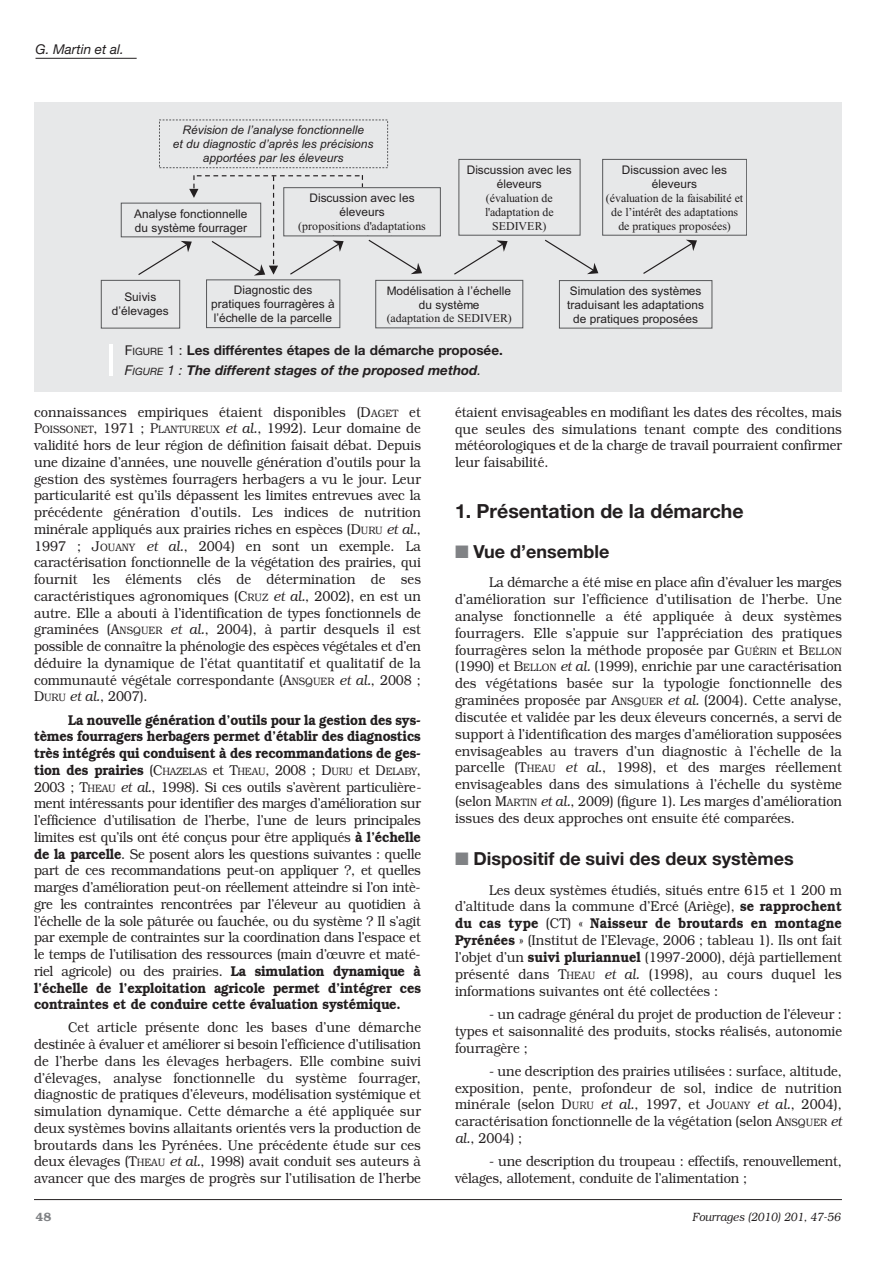
<style>
.page{position:relative;width:893px;height:1263px;background:#fff}
.page>*{position:absolute;margin:0;border:0;box-sizing:border-box;transform-origin:0 0}
.t1{font:700 19.5px "Helvetica Neue";color:#231f20}
.t2{font:700 18px "Helvetica Neue";color:#231f20}
.t3{font:300 14.25px/16.8px "Bookman";color:#231f20;text-align:justify;scale:.9 1}
.t4{font:600 14.25px/16.8px "Bookman";letter-spacing:-.015em;color:#231f20;text-align:justify;scale:.9 1}
.t5{font:700 13.5px/20.4px "Helvetica Neue";color:#231f20}
.t6{font:italic 13.5px "Helvetica Neue";color:#231f20}
.t7{font:italic 300 12px "Bookman";color:#231f20;scale:.9 1}
.t8{font:600 12px "Bookman";color:#808285}
.t9{font:11.85px/14px "Arial";letter-spacing:.005em;color:#231f20;text-align:center}
.t10{font:11.85px/14px "Times New Roman";color:#231f20;text-align:center}
.t11{font:italic 11.85px/14px "Arial";letter-spacing:.005em;color:#231f20;text-align:center}
.t12{font:300 10.65px "Bookman";letter-spacing:-.02em;color:#231f20;scale:.9 1}
.s1{font-weight:400}
.s2{font-weight:400;font-size:10.2px}
.s3{font-weight:400;font-style:italic}
.s4{font-weight:400;font-style:italic;font-size:10.2px}
.s5{font-style:italic}
.s6{font-size:10.65px}
.s7{font-weight:600;font-size:14.25px}
.s8{font-size:14.25px}
.s9{font-weight:600}
.s10{color:#808285}
</style>
<div class="page">
<hr style="left:36px;top:58px;width:101px;height:1px;background:#231f20">
<hr style="left:34px;top:1199px;width:808px;height:1px;background:#231f20">
<div style="left:34px;top:102px;width:808px;height:289px;background:#e7e8e9"></div>
<hr style="left:109px;top:345px;width:4px;height:31px;background:#fff">
<div style="left:206px;top:280px;width:134px;height:48px;border:1px solid #57585a"></div>
<div style="left:375px;top:280px;width:148px;height:48px;border:1px solid #57585a"></div>
<div style="left:284px;top:187px;width:157px;height:49px;border:1px solid #57585a"></div>
<div style="left:459px;top:159px;width:121px;height:76px;border:1px solid #57585a"></div>
<div style="left:121px;top:203px;width:140px;height:34px;border:1px solid #57585a"></div>
<div style="left:101px;top:280px;width:79px;height:48px;border:1px solid #57585a"></div>
<div style="left:602px;top:159px;width:145px;height:76px;border:1px solid #57585a"></div>
<div style="left:559px;top:280px;width:153px;height:48px;border:1px solid #57585a"></div>
<svg style="left:454px;top:240px;width:54px;height:35px"></svg>
<svg style="left:643px;top:240px;width:54px;height:34px"></svg>
<svg style="left:545px;top:239px;width:53px;height:35px"></svg>
<svg style="left:137px;top:175px;width:285px;height:101px"></svg>
<p class="t6" style="left:36px;top:44px;width:90px">G. Martin et al.</p>
<p class="t11" style="left:173px;top:124px;width:202px">Révision de l’analyse fonctionnelle<br>et du diagnostic d’après les précisions apportées par les éleveurs</p>
<p class="t9" style="left:134px;top:208px;width:115px;text-align:left">Analyse fonctionnelle du système fourrager</p>
<p class="t9" style="left:309px;top:192px;width:107px">Discussion avec les éleveurs</p>
<p class="t10" style="left:298px;top:220px;width:129px">(propositions d'adaptations</p>
<p class="t9" style="left:467px;top:164px;width:107px">Discussion avec les éleveurs</p>
<p class="t10" style="left:485px;top:192px;width:70px">(évaluation de l'adaptation de<br>SEDIVER)</p>
<p class="t9" style="left:622px;top:164px;width:107px">Discussion avec les éleveurs</p>
<p class="t10" style="left:606px;top:192px;width:139px">(évaluation de la faisabilité et de l’intérêt des adaptations de pratiques proposées)</p>
<p class="t9" style="left:112px;top:291px;width:59px">Suivis d’élevages</p>
<p class="t9" style="left:211px;top:284px;width:125px">Diagnostic des pratiques fourragères à l’échelle de la parcelle</p>
<p class="t9" style="left:387px;top:285px;width:126px">Modélisation à l’échelle du système</p>
<p class="t10" style="left:387px;top:313px;width:127px">(adaptation de SEDIVER)</p>
<p class="t5" style="left:125px;top:341px;width:380px"><span class="s1">F</span><span class="s2">IGURE</span> <span class="s1">1 :</span> Les différentes étapes de la démarche proposée.<br><span class="s3">F</span><span class="s4">IGURE</span> <span class="s3">1 :</span> <span class="s5">The different stages of the proposed method</span><span class="s3">.</span></p>
<p class="t9" style="left:567px;top:285px;width:138px">Simulation des systèmes traduisant les adaptations de pratiques proposées</p>
<p class="t3" style="left:34px;top:405px;width:431px">connaissances empiriques étaient disponibles (D<span class="s6">AGET</span> et P<span class="s6">OISSONET</span>, 1971 ; P<span class="s6">LANTUREUX</span> <span class="s5">et al.</span>, 1992). Leur domaine de validité hors de leur région de définition faisait débat. Depuis une dizaine d’années, une nouvelle génération d’outils pour la gestion des systèmes fourragers herbagers a vu le jour. Leur particularité est qu’ils dépassent les limites entrevues avec la précédente génération d’outils. Les indices de nutrition minérale appliqués aux prairies riches en espèces (D<span class="s6">URU</span> <span class="s5">et al.</span>, 1997 ; J<span class="s6">OUANY</span> <span class="s5">et al.</span>, 2004) en sont un exemple. La caractérisation fonctionnelle de la végétation des prairies, qui fournit les éléments clés de détermination de ses caractéristiques agronomiques (C<span class="s6">RUZ</span> <span class="s5">et al.</span>, 2002), en est un autre. Elle a abouti à l’identification de types fonctionnels de graminées (A<span class="s6">NSQUER</span> <span class="s5">et al.</span>, 2004), à partir desquels il est possible de connaître la phénologie des espèces végétales et d’en déduire la dynamique de l’état quantitatif et qualitatif de la communauté végétale correspondante (A<span class="s6">NSQUER</span> <span class="s5">et al.</span>, 2008 ; D<span class="s6">URU</span> <span class="s5">et al.</span>, 2007).</p>
<p class="t4" style="left:34px;top:712px;width:431px;text-indent:34px">La nouvelle génération d’outils pour la gestion des sys&shy;tèmes fourragers herbagers permet d’établir des diagnostics très intégrés qui conduisent à des recommandations de ges-</p>
<p class="t12" style="left:34px;top:767px;width:431px"><span class="s7">tion des prairies</span> <span class="s8">(C</span>HAZELAS <span class="s8">et T</span>HEAU<span class="s8">, 2008 ; D</span>URU <span class="s8">et D</span>ELABY<span class="s8">,</span></p>
<p class="t3" style="left:34px;top:779px;width:432px">2003 ; T<span class="s6">HEAU</span> <span class="s5">et al.</span>, 1998). Si ces outils s’avèrent particulière&shy;ment intéressants pour identifier des marges d’amélioration sur l’efficience d’utilisation de l’herbe, l’une de leurs principales limites est qu’ils ont été conçus pour être appliqués <span class="s9">à l’échelle de la parcelle</span>. Se posent alors les questions suivantes : quelle part de ces recommandations peut-on appliquer ?, et quelles marges d’amélioration peut-on réellement atteindre si l’on intè&shy;gre les contraintes rencontrées par l’éleveur au quotidien à l’échelle de la sole pâturée ou fauchée, ou du système ? Il s’agit par exemple de contraintes sur la coordination dans l’espace et le temps de l’utilisation des ressources (main d’œuvre et maté&shy;riel agricole) ou des prairies. <span class="s9">La simulation dynamique à l’échelle de l’exploitation agricole permet d’intégrer ces contraintes et de conduire cette évaluation systémique.</span></p>
<p class="t3" style="left:34px;top:1020px;width:431px;text-indent:34px">Cet article présente donc les bases d’une démarche destinée à évaluer et améliorer si besoin l’efficience d’utilisation de l’herbe dans les élevages herbagers. Elle combine suivi d’élevages, analyse fonctionnelle du système fourrager, diagnostic de pratiques d’éleveurs, modélisation systémique et simulation dynamique. Cette démarche a été appliquée sur deux systèmes bovins allaitants orientés vers la production de broutards dans les Pyrénées. Une précédente étude sur ces deux élevages (T<span class="s6">HEAU</span> <span class="s5">et al.</span>, 1998) avait conduit ses auteurs à avancer que des marges de progrès sur l’utilisation de l’herbe</p>
<p class="t3" style="left:455px;top:405px;width:431px">étaient envisageables en modifiant les dates des récoltes, mais que seules des simulations tenant compte des conditions météorologiques et de la charge de travail pourraient confirmer leur faisabilité.</p>
<h1 class="t1" style="left:455px;top:504px;width:290px">1. Présentation de la démarche</h1>
<p class="t2" style="left:455px;top:545px;width:156px"><span class="s10">■</span> Vue d’ensemble</p>
<p class="t3" style="left:455px;top:575px;width:431px;text-indent:34px">La démarche a été mise en place afin d’évaluer les marges d’amélioration sur l’efficience d’utilisation de l’herbe. Une analyse fonctionnelle a été appliquée à deux systèmes fourragers. Elle s’appuie sur l’appréciation des pratiques fourragères selon la méthode proposée par G<span class="s6">UÉRIN</span> et B<span class="s6">ELLON </span>(1990) et B<span class="s6">ELLON</span> <span class="s5">et al.</span> (1999), enrichie par une caractérisation des végétations basée sur la typologie fonctionnelle des graminées proposée par A<span class="s6">NSQUER</span> <span class="s5">et al.</span> (2004). Cette analyse, discutée et validée par les deux éleveurs concernés, a servi de support à l’identification des marges d’amélioration supposées envisageables au travers d’un diagnostic à l’échelle de la parcelle (T<span class="s6">HEAU</span> <span class="s5">et al.</span>, 1998), et des marges réellement envisageables dans des simulations à l’échelle du système (selon M<span class="s6">ARTIN</span> <span class="s5">et al.</span>, 2009) (figure 1). Les marges d’amélioration issues des deux approches ont ensuite été comparées.</p>
<p class="t2" style="left:455px;top:852px;width:340px"><span class="s10">■</span> Dispositif de suivi des deux systèmes</p>
<p class="t3" style="left:455px;top:882px;width:431px;text-indent:34px">Les deux systèmes étudiés, situés entre 615 et 1 200 m d’altitude dans la commune d’Ercé (Ariège), <span class="s9">se rapprochent du cas type</span> (CT) « <span class="s9">Naisseur de broutards en montagne Pyrénées</span> » (Institut de l’Elevage, 2006 ; tableau 1). Ils ont fait l’objet d’un <span class="s9">suivi pluriannuel</span> (1997-2000), déjà partiellement présenté dans T<span class="s6">HEAU</span> <span class="s5">et al.</span> (1998), au cours duquel les informations suivantes ont été collectées :</p>
<p class="t3" style="left:455px;top:1007px;width:431px;text-indent:34px">- un cadrage général du projet de production de l’éleveur : types et saisonnalité des produits, stocks réalisés, autonomie fourragère ;</p>
<p class="t3" style="left:455px;top:1064px;width:431px;text-indent:34px">- une description des prairies utilisées : surface, altitude, exposition, pente, profondeur de sol, indice de nutrition minérale (selon D<span class="s6">URU</span> <span class="s5">et al.</span>, 1997, et J<span class="s6">OUANY</span> <span class="s5">et al.</span>, 2004), caractérisation fonctionnelle de la végétation (selon A<span class="s6">NSQUER</span> <span class="s5">et al.</span>, 2004) ;</p>
<p class="t3" style="left:455px;top:1154px;width:431px;text-indent:34px">- une description du troupeau : effectifs, renouvellement, vêlages, allotement, conduite de l’alimentation ;</p>
<p class="t8" style="left:36px;top:1212px;width:17px">48</p>
<p class="t7" style="left:692px;top:1212px;width:166px">Fourrages (2010) 201, 47-56</p>
</div>
